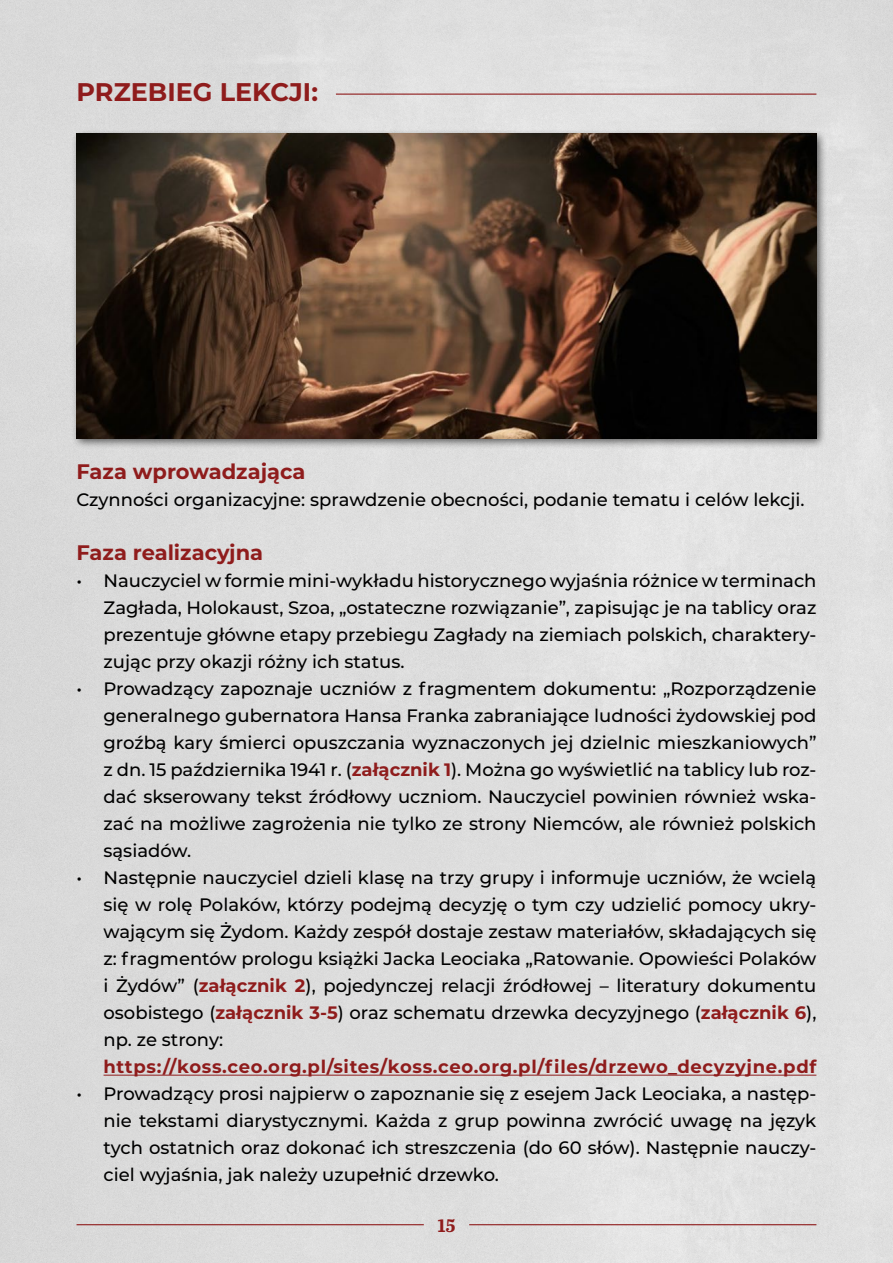
<style>
.page{position:relative;width:893px;height:1263px;background:#fff}
.page>*{position:absolute;margin:0;border:0;box-sizing:border-box;transform-origin:0 0}
.t1{font:700 25.5px "Montserrat";color:#8f1c1c}
.t2{font:700 21px "Montserrat";color:#8f1c1c}
.t3{font:500 18px/27px "Montserrat";color:#000;text-align:justify}
.t4{font:700 18px "Montserrat";letter-spacing:.035em;color:#8f1c1c}
.t5{font:700 18px "Abril Text";color:#8f1c1c}
.s1{font-weight:700;color:#8f1c1c}
</style>
<div class="page">
<hr style="left:104px;top:1075px;width:712px;height:1px;background:#8f1c1c">
<hr style="left:77px;top:1224px;width:347px;height:1px;background:#8f1c1c">
<hr style="left:469px;top:1224px;width:347px;height:1px;background:#8f1c1c">
<div style="left:72px;top:129px;width:756px;height:320px;background:#000;opacity:.6"></div>
<img style="left:77px;top:134px;width:739px;height:304px">
<hr style="left:336px;top:94px;width:480px;height:1px;background:#8f1c1c">
<h1 class="t1" style="left:77px;top:74px;width:243px">PRZEBIEG LEKCJI:</h1>
<p class="t2" style="left:77px;top:457px;width:231px">Faza wprowadzająca</p>
<p class="t3" style="left:77px;top:486px;width:730px">Czynności organizacyjne: sprawdzenie obecności, podanie tematu i celów lekcji.</p>
<p class="t2" style="left:77px;top:538px;width:188px">Faza realizacyjna</p>
<p class="t3" style="left:104px;top:567px;width:714px;text-indent:-27px">• Nauczyciel w formie mini-wykładu historycznego wyjaśnia różnice w terminach Zagłada, Holokaust, Szoa, „ostateczne rozwiązanie”, zapisując je na tablicy oraz prezentuje główne etapy przebiegu Zagłady na ziemiach polskich, charaktery&shy;zując przy okazji różny ich status.</p>
<p class="t3" style="left:104px;top:675px;width:714px;text-indent:-27px">• Prowadzący zapoznaje uczniów z fragmentem dokumentu: „Rozporządzenie generalnego gubernatora Hansa Franka zabraniające ludności żydowskiej pod groźbą kary śmierci opuszczania wyznaczonych jej dzielnic mieszkaniowych” z dn. 15 października 1941 r. (<span class="s1">załącznik 1</span>). Można go wyświetlić na tablicy lub roz&shy;dać skserowany tekst źródłowy uczniom. Nauczyciel powinien również wska&shy;zać na możliwe zagrożenia nie tylko ze strony Niemców, ale również polskich sąsiadów.</p>
<p class="t3" style="left:104px;top:864px;width:714px;text-indent:-27px">• Następnie nauczyciel dzieli klasę na trzy grupy i informuje uczniów, że wcielą się w rolę Polaków, którzy podejmą decyzję o tym czy udzielić pomocy ukry&shy;wającym się Żydom. Każdy zespół dostaje zestaw materiałów, składających się z: fragmentów prologu książki Jacka Leociaka „Ratowanie. Opowieści Polaków i Żydów” (<span class="s1">załącznik 2</span>), pojedynczej relacji źródłowej – literatury dokumentu osobistego (<span class="s1">załącznik 3-5</span>) oraz schematu drzewka decyzyjnego (<span class="s1">załącznik 6</span>), np. ze strony:</p>
<p class="t4" style="left:104px;top:1054px;width:714px">https://koss.ceo.org.pl/sites/koss.ceo.org.pl/files/drzewo_decyzyjne.pdf</p>
<p class="t3" style="left:104px;top:1080px;width:714px;text-indent:-27px">• Prowadzący prosi najpierw o zapoznanie się z esejem Jack Leociaka, a następ&shy;nie tekstami diarystycznymi. Każda z grup powinna zwrócić uwagę na język tych ostatnich oraz dokonać ich streszczenia (do 60 słów). Następnie nauczy&shy;ciel wyjaśnia, jak należy uzupełnić drzewko.</p>
<p class="t5" style="left:438px;top:1212px;width:19px">15</p>
</div>
